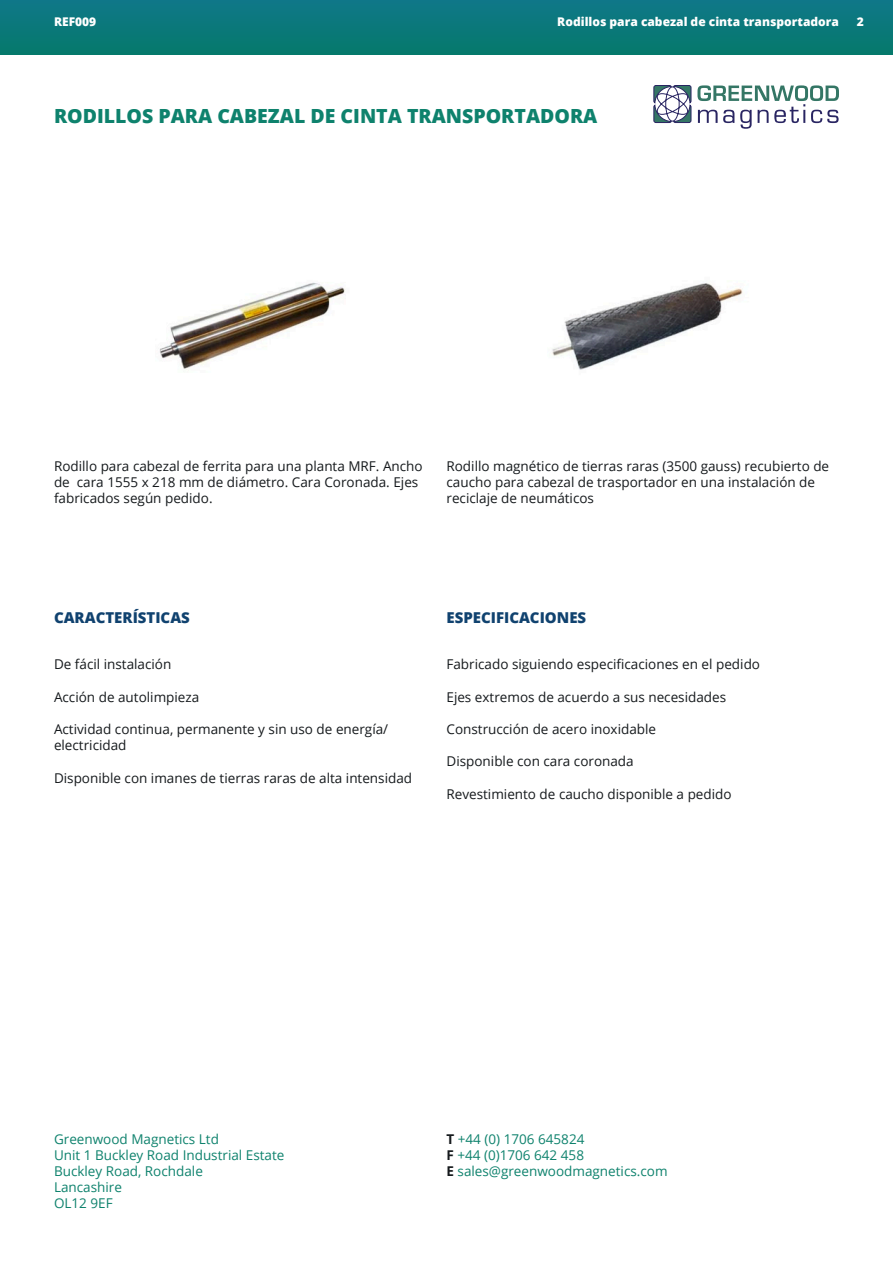
<style>
.page{position:relative;width:893px;height:1263px;background:#fff}
.page>*{position:absolute;margin:0;border:0;box-sizing:border-box;transform-origin:0 0}
.t1{font:800 19.5px "Open Sans";color:#0e826d}
.t2{font:800 15px "Open Sans";color:#10426f}
.t3{font:13.5px/16.2px "Open Sans";color:#15191c}
.t4{font:13.5px "Open Sans";color:#0e826d}
.t5{font:800 12px "Open Sans";color:#fff}
.s1{font-weight:700;color:#15191c}
</style>
<div class="page">
<svg style="left:653px;top:85px;width:186px;height:44px"></svg>
<img style="left:159px;top:282px;width:187px;height:89px">
<img style="left:552px;top:283px;width:191px;height:87px">
<div style="left:0;top:0;width:893px;height:54px;background:linear-gradient(to bottom,#107789,#05796c)"></div>
<p class="t5" style="left:54px;top:13px;width:44px">REF009</p>
<p class="t5" style="left:557px;top:13px;width:283px">Rodillos para cabezal de cinta transportadora</p>
<p class="t5" style="left:857px;top:13px;width:9px">2</p>
<p class="t1" style="left:54px;top:101px;width:545px">RODILLOS PARA CABEZAL DE CINTA TRANSPORTADORA</p>
<p class="t3" style="left:54px;top:458px;width:370px">Rodillo para cabezal de ferrita para una planta MRF. Ancho de cara 1555 x 218 mm de diámetro. Cara Coronada. Ejes fabricados según pedido.</p>
<p class="t3" style="left:446px;top:458px;width:384px">Rodillo magnético de tierras raras (3500 gauss) recubierto de caucho para cabezal de trasportador en una instalación de reciclaje de neumáticos</p>
<p class="t2" style="left:54px;top:607px;width:137px">CARACTERÍSTICAS</p>
<p class="t2" style="left:446px;top:607px;width:141px">ESPECIFICACIONES</p>
<p class="t3" style="left:54px;top:656px;width:119px">De fácil instalación</p>
<p class="t3" style="left:54px;top:688px;width:147px">Acción de autolimpieza</p>
<p class="t3" style="left:54px;top:720px;width:336px">Actividad continua, permanente y sin uso de energía/ electricidad</p>
<p class="t3" style="left:54px;top:769px;width:360px">Disponible con imanes de tierras raras de alta intensidad</p>
<p class="t3" style="left:446px;top:656px;width:315px">Fabricado siguiendo especificaciones en el pedido</p>
<p class="t3" style="left:446px;top:688px;width:281px">Ejes extremos de acuerdo a sus necesidades</p>
<p class="t3" style="left:446px;top:720px;width:211px">Construcción de acero inoxidable</p>
<p class="t3" style="left:446px;top:753px;width:189px">Disponible con cara coronada</p>
<p class="t3" style="left:446px;top:785px;width:287px">Revestimiento de caucho disponible a pedido</p>
<p class="t4" style="left:54px;top:1129px;width:166px">Greenwood Magnetics Ltd</p>
<p class="t4" style="left:54px;top:1146px;width:232px">Unit 1 Buckley Road Industrial Estate</p>
<p class="t4" style="left:54px;top:1162px;width:150px">Buckley Road, Rochdale</p>
<p class="t4" style="left:54px;top:1178px;width:69px">Lancashire</p>
<p class="t4" style="left:54px;top:1194px;width:60px">OL12 9EF</p>
<p class="t4" style="left:446px;top:1129px;width:139px"><span class="s1">T</span> +44 (0) 1706 645824</p>
<p class="t4" style="left:446px;top:1146px;width:139px"><span class="s1">F</span> +44 (0)1706 642 458</p>
<p class="t4" style="left:446px;top:1162px;width:223px"><span class="s1">E</span> sales@greenwoodmagnetics.com</p>
</div>
